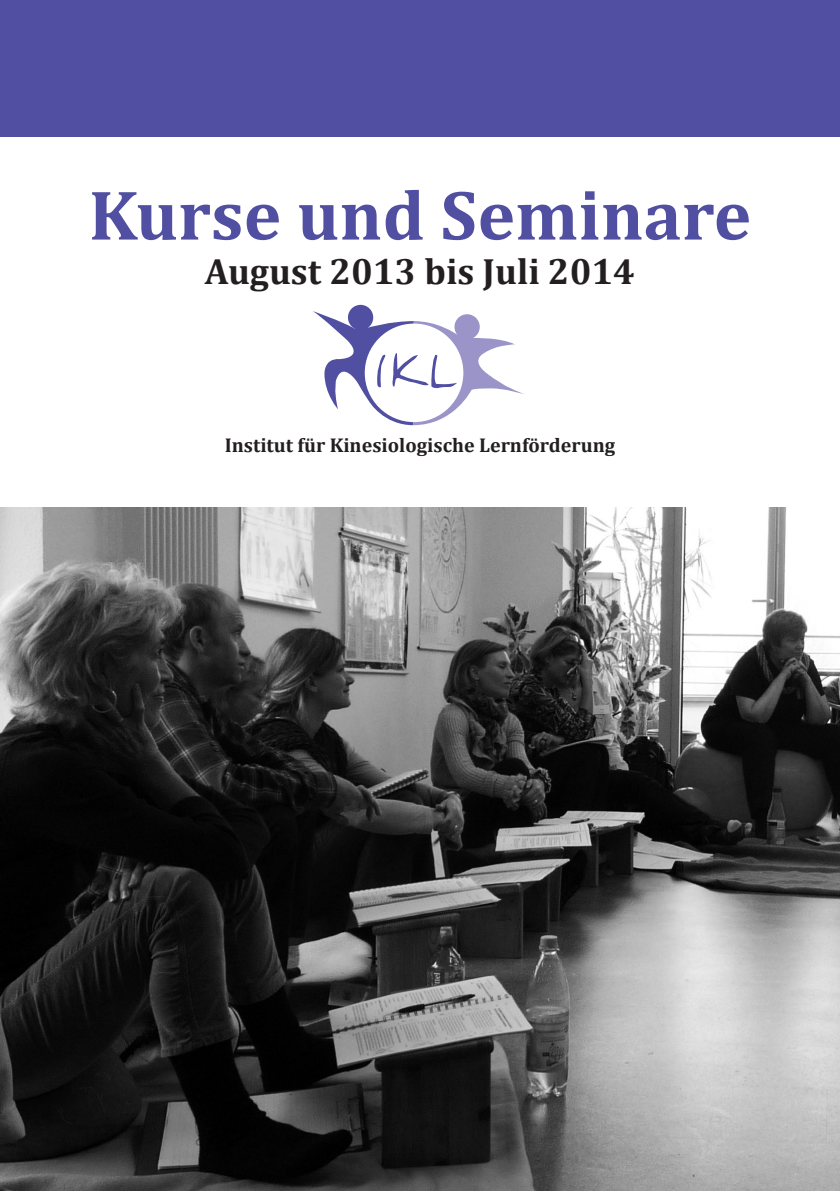
<style>
.page{position:relative;width:840px;height:1191px;background:#fff}
.page>*{position:absolute;margin:0;border:0;box-sizing:border-box;transform-origin:0 0}
.t1{font:700 71px "Cambria";color:#504fa1}
.t2{font:700 36.6px "Cambria";color:#231f20}
.t3{font:700 20px "Cambria";color:#231f20}
</style>
<div class="page">
<img style="left:0;top:507px;width:839px;height:684px">
<div style="left:348px;top:305px;width:25px;height:25px;background:#504fa1;border-radius:50%"></div>
<svg style="left:313px;top:311px;width:211px;height:114px"></svg>
<div style="left:0;top:0;width:839px;height:136px;background:#504fa1"></div>
<p class="t1" style="left:89px;top:165px;width:663px">Kurse und Seminare</p>
<p class="t2" style="left:205px;top:245px;width:431px">August 2013 bis Juli 2014</p>
<p class="t3" style="left:224px;top:431px;width:392px">Institut für Kinesiologische Lernförderung</p>
</div>
